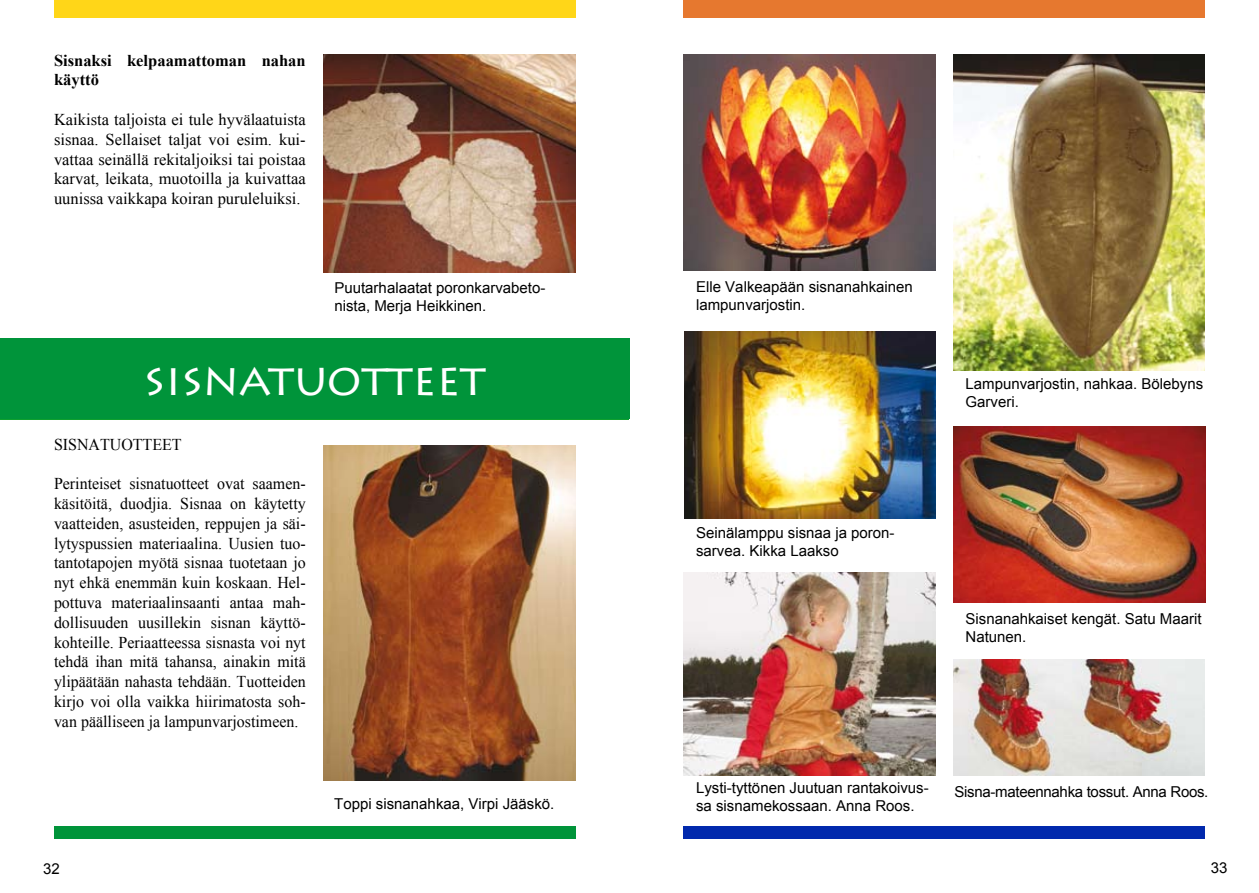
<style>
.page{position:relative;width:1259px;height:893px;background:#fff}
.page>*{position:absolute;margin:0;border:0;box-sizing:border-box;transform-origin:0 0}
.t1{font:45px "Lithos Pro";color:#fff}
.t2{font:16.5px/19.8px "Times New Roman";color:#000;text-align:justify}
.t3{font:700 16.5px/19.8px "Times New Roman";color:#000}
.t4{font:15px/18px "Arial";color:#000}
.t5{font:15px "Arial";letter-spacing:-.02em;color:#000}
</style>
<div class="page">
<img style="left:324px;top:446px;width:251px;height:334px">
<div style="left:54px;top:826px;width:521px;height:13px;background:#00943a"></div>
<div style="left:54px;top:0;width:521px;height:17px;background:#ffd618"></div>
<div style="left:0;top:338px;width:630px;height:81px;background:#00943a"></div>
<div style="left:683px;top:826px;width:522px;height:13px;background:#0129ad"></div>
<div style="left:683px;top:0;width:522px;height:17px;background:#e6782f"></div>
<img style="left:953px;top:54px;width:252px;height:317px">
<img style="left:953px;top:426px;width:252px;height:176px">
<img style="left:324px;top:54px;width:251px;height:219px">
<img style="left:684px;top:331px;width:251px;height:187px">
<img style="left:953px;top:659px;width:252px;height:116px">
<img style="left:683px;top:573px;width:252px;height:202px">
<img style="left:683px;top:54px;width:252px;height:217px">
<p class="t3" style="left:54px;top:50px;width:253px">Sisnaksi kelpaamattoman nahan käyttö</p>
<p class="t2" style="left:54px;top:109px;width:253px">Kaikista taljoista ei tule hyvälaatuista sisnaa. Sellaiset taljat voi esim. kui&shy;vattaa seinällä rekitaljoiksi tai poistaa karvat, leikata, muotoilla ja kuivattaa uunissa vaikkapa koiran puruleluiksi.</p>
<p class="t4" style="left:334px;top:279px;width:212px">Puutarhalaatat poronkarvabeto&shy;nista, Merja Heikkinen.</p>
<h1 class="t1" style="left:144px;top:353px;width:343px">sisnatuotteet</h1>
<p class="t2" style="left:54px;top:434px;width:129px">SISNATUOTTEET</p>
<p class="t2" style="left:54px;top:474px;width:253px">Perinteiset sisnatuotteet ovat saamen&shy;käsitöitä, duodjia. Sisnaa on käytetty vaatteiden, asusteiden, reppujen ja säi&shy;lytyspussien materiaalina. Uusien tuo&shy;tantotapojen myötä sisnaa tuotetaan jo nyt ehkä enemmän kuin koskaan. Hel&shy;pottuva materiaalinsaanti antaa mah&shy;dollisuuden uusillekin sisnan käyttö&shy;kohteille. Periaatteessa sisnasta voi nyt tehdä ihan mitä tahansa, ainakin mitä ylipäätään nahasta tehdään. Tuotteiden kirjo voi olla vaikka hiirimatosta soh&shy;van päälliseen ja lampunvarjostimeen.</p>
<p class="t4" style="left:43px;top:860px;width:17px">32</p>
<p class="t4" style="left:334px;top:795px;width:222px">Toppi sisnanahkaa, Virpi Jääskö.</p>
<p class="t4" style="left:696px;top:278px;width:218px">Elle Valkeapään sisnanahkainen lampunvarjostin.</p>
<p class="t4" style="left:696px;top:524px;width:200px">Seinälamppu sisnaa ja poron&shy;sarvea. Kikka Laakso</p>
<p class="t4" style="left:965px;top:375px;width:239px">Lampunvarjostin, nahkaa. Bölebyns<br>Garveri.</p>
<p class="t4" style="left:965px;top:610px;width:237px">Sisnanahkaiset kengät. Satu Maarit<br>Natunen.</p>
<p class="t4" style="left:696px;top:779px;width:234px">Lysti-tyttönen Juutuan rantakoivus&shy;sa sisnamekossaan. Anna Roos.</p>
<p class="t5" style="left:954px;top:781px;width:255px">Sisna-mateennahka tossut. Anna Roos.</p>
<p class="t4" style="left:1210px;top:859px;width:18px">33</p>
</div>
